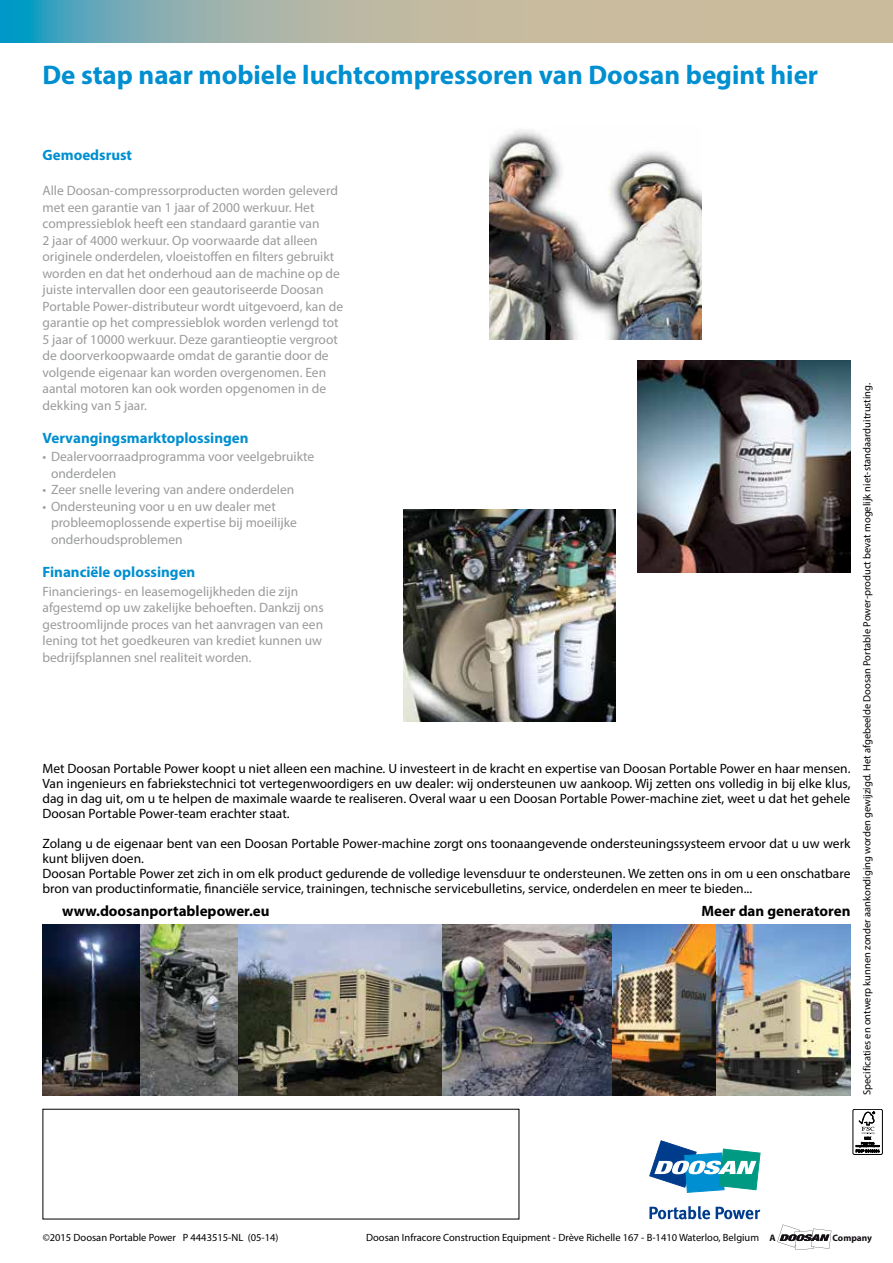
<style>
.page{position:relative;width:893px;height:1263px;background:#fff}
.page>*{position:absolute;margin:0;border:0;box-sizing:border-box;transform-origin:0 0}
.t1{font:700 27px "Myriad Pro";color:#008fd0}
.t2{font:700 15px "Myriad Pro";color:#008fd0}
.t3{font:700 15px "Myriad Pro";color:#000}
.t4{font:13.5px/16.5px "Myriad Pro";color:#9a9b9d}
.t5{font:13.5px/15px "Myriad Pro";color:#000;text-align:justify}
.t6{font:10.5px "Myriad Pro";color:#000}
.t7{font:700 9.45px "Myriad Pro";color:#141015}
.t8{font:700 9.3px "Myriad Pro";color:#141015}
</style>
<div class="page">
<svg style="left:777px;top:1224px;width:54px;height:26px"></svg>
<svg style="left:649px;top:1206px;width:61px;height:13px"></svg>
<svg style="left:716px;top:1207px;width:44px;height:12px"></svg>
<svg style="left:650px;top:1141px;width:110px;height:51px"></svg>
<svg style="left:853px;top:1109px;width:29px;height:45px"></svg>
<div style="left:853px;top:1109px;width:29px;height:45px;border:1px solid #000"></div>
<svg style="left:856px;top:1112px;width:23px;height:40px"></svg>
<svg style="left:0;top:0;width:893px;height:43px;background:#a9b5a6"></svg>
<img style="left:43px;top:925px;width:807px;height:170px">
<img style="left:489px;top:130px;width:213px;height:209px">
<img style="left:404px;top:509px;width:211px;height:213px">
<img style="left:638px;top:360px;width:212px;height:213px">
<h1 class="t1" style="left:43px;top:57px;width:777px">De stap naar mobiele luchtcompressoren van Doosan begint hier</h1>
<p class="t2" style="left:43px;top:145px;width:91px">Gemoedsrust</p>
<p class="t4" style="left:43px;top:182px;width:302px">Alle Doosan-compressorproducten worden geleverd met een garantie van 1 jaar of 2000 werkuur. Het compressieblok heeft een standaard garantie van<br>2 jaar of 4000 werkuur. Op voorwaarde dat alleen originele onderdelen, vloeistoffen en filters gebruikt worden en dat het onderhoud aan de machine op de juiste intervallen door een geautoriseerde Doosan Portable Power-distributeur wordt uitgevoerd, kan de garantie op het compressieblok worden verlengd tot 5 jaar of 10000 werkuur. Deze garantieoptie vergroot de doorverkoopwaarde omdat de garantie door de volgende eigenaar kan worden overgenomen. Een aantal motoren kan ook worden opgenomen in de dekking van 5 jaar.</p>
<p class="t2" style="left:43px;top:428px;width:208px">Vervangingsmarktoplossingen</p>
<p class="t4" style="left:51px;top:448px;width:265px;text-indent:-9px">• Dealervoorraadprogramma voor veelgebruikte onderdelen</p>
<p class="t4" style="left:43px;top:481px;width:253px">• Zeer snelle levering van andere onderdelen</p>
<p class="t4" style="left:51px;top:498px;width:247px;text-indent:-9px">• Ondersteuning voor u en uw dealer met probleemoplossende expertise bij moeilijke onderhoudsproblemen</p>
<p class="t2" style="left:43px;top:562px;width:154px">Financiële oplossingen</p>
<p class="t4" style="left:43px;top:582px;width:283px">Financierings- en leasemogelijkheden die zijn afgestemd op uw zakelijke behoeften. Dankzij ons gestroomlijnde proces van het aanvragen van een lening tot het goedkeuren van krediet kunnen uw bedrijfsplannen snel realiteit worden.</p>
<p class="t5" style="left:43px;top:761px;width:809px">Met Doosan Portable Power koopt u niet alleen een machine. U investeert in de kracht en expertise van Doosan Portable Power en haar mensen.<br>Van ingenieurs en fabriekstechnici tot vertegenwoordigers en uw dealer: wij ondersteunen uw aankoop. Wij zetten ons volledig in bij elke klus, dag in dag uit, om u te helpen de maximale waarde te realiseren. Overal waar u een Doosan Portable Power-machine ziet, weet u dat het gehele Doosan Portable Power-team erachter staat.</p>
<p class="t5" style="left:43px;top:836px;width:809px;text-align:left">Zolang u de eigenaar bent van een Doosan Portable Power-machine zorgt ons toonaangevende ondersteuningssysteem ervoor dat u uw werk kunt blijven doen.<br>Doosan Portable Power zet zich in om elk product gedurende de volledige levensduur te ondersteunen. We zetten ons in om u een onschatbare bron van productinformatie, financiële service, trainingen, technische servicebulletins, service, onderdelen en meer te bieden...</p>
<p class="t3" style="left:701px;top:901px;width:151px">Meer dan generatoren</p>
<p class="t3" style="left:62px;top:901px;width:209px">www.doosanportablepower.eu</p>
<p class="t6" style="left:860px;top:1095px;width:714px;rotate:-90deg">Specificaties en ontwerp kunnen zonder aankondiging worden gewijzigd. Het afgebeelde Doosan Portable Power-product bevat mogelijk niet-standaarduitrusting.</p>
<p class="t6" style="left:366px;top:1231px;width:395px">Doosan Infracore Construction Equipment - Drève Richelle 167 - B-1410 Waterloo, Belgium</p>
<p class="t6" style="left:43px;top:1231px;width:237px">©2015 Doosan Portable Power P 4443515-NL (05-14)</p>
<p class="t7" style="left:769px;top:1231px;width:8px">A</p>
<p class="t8" style="left:833px;top:1231px;width:41px">Company</p>
</div>
